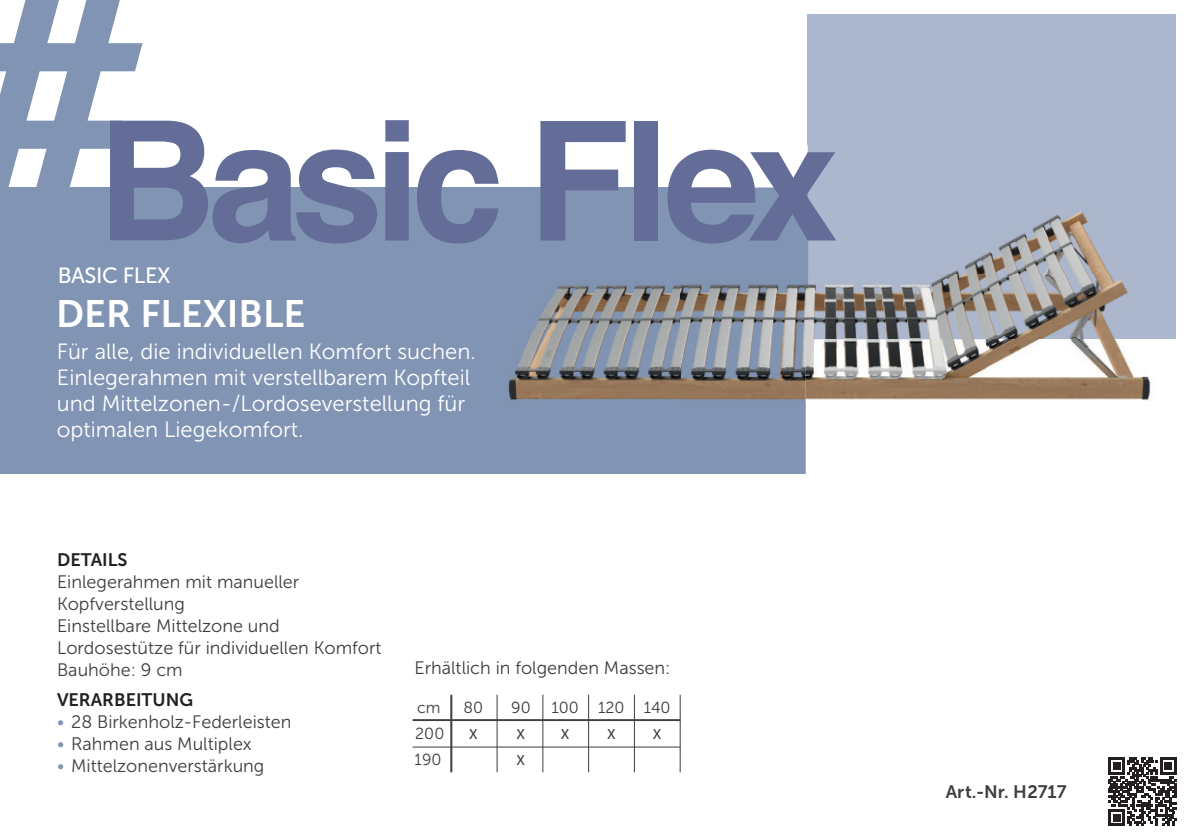
<style>
.page{position:relative;width:1191px;height:840px;background:#fff}
.page>*{position:absolute;margin:0;border:0;box-sizing:border-box;transform-origin:0 0}
.t1{font:38px "Museo Sans 700";color:#fff}
.t2{font:22px/26px "Museo Sans 300";color:#fff}
.t3{font:22px "Museo Sans 500";letter-spacing:-.02em;color:#fff}
.t4{font:18px/22px "Museo Sans 300";color:#3e3e3f}
.t5{font:18px "Museo Sans 700";color:#231f20}
.t6{font:18px "Museo Sans 700";color:#3e3e3f}
.t7{font:16px "Museo Sans 300";color:#3e3e3f}
.t8{font:14px "Museo Sans 500";color:#3e3e3f}
.s1{color:#8194b3}
</style>
<div class="page">
<svg style="left:1108px;top:757px;width:68px;height:68px"></svg>
<div style="left:1167px;top:15px;width:9px;height:324px;background:#abb7ce"></div>
<div style="left:0;top:187px;width:808px;height:286px;background:#8194b3"></div>
<img style="left:807px;top:15px;width:360px;height:324px">
<img style="left:508px;top:240px;width:172px;height:160px">
<img style="left:680px;top:243px;width:128px;height:157px">
<img style="left:805px;top:339px;width:346px;height:135px">
<svg style="left:0;top:0;width:377px;height:243px"></svg>
<svg style="left:385px;top:120px;width:24px;height:120px;background:#727ba2"></svg>
<svg style="left:417px;top:150px;width:81px;height:93px"></svg>
<svg style="left:540px;top:121px;width:85px;height:119px"></svg>
<div style="left:634px;top:121px;width:24px;height:119px;background:#636d98"></div>
<svg style="left:667px;top:150px;width:169px;height:93px"></svg>
<hr style="left:412px;top:718px;width:268px;height:2px;background:#3e3e3f">
<hr style="left:412px;top:746px;width:268px;height:1px;background:#3e3e3f">
<hr style="left:450px;top:694px;width:2px;height:77px;background:#3e3e3f">
<hr style="left:496px;top:694px;width:1px;height:77px;background:#3e3e3f">
<hr style="left:542px;top:694px;width:1px;height:77px;background:#3e3e3f">
<hr style="left:588px;top:694px;width:1px;height:77px;background:#3e3e3f">
<hr style="left:634px;top:694px;width:1px;height:77px;background:#3e3e3f">
<hr style="left:679px;top:694px;width:1px;height:77px;background:#3e3e3f">
<p class="t3" style="left:58px;top:263px;width:114px">BASIC FLEX</p>
<h1 class="t1" style="left:56px;top:293px;width:251px">DER FLEXIBLE</h1>
<p class="t2" style="left:57px;top:338px;width:420px">Für alle, die individuellen Komfort suchen.<br>Einlegerahmen mit verstellbarem Kopfteil und Mittelzonen-/Lordoseverstellung für optimalen Liegekomfort.</p>
<p class="t5" style="left:57px;top:549px;width:72px">DETAILS</p>
<p class="t4" style="left:57px;top:570px;width:326px">Einlegerahmen mit manueller<br>Kopfverstellung<br>Einstellbare Mittelzone und<br>Lordosestütze für individuellen Komfort<br>Bauhöhe: 9 cm</p>
<p class="t5" style="left:57px;top:689px;width:137px">VERARBEITUNG</p>
<p class="t4" style="left:57px;top:710px;width:236px"><span class="s1">•</span> 28 Birkenholz-Federleisten</p>
<p class="t4" style="left:57px;top:732px;width:196px"><span class="s1">•</span> Rahmen aus Multiplex</p>
<p class="t4" style="left:57px;top:754px;width:209px"><span class="s1">•</span> Mittelzonenverstärkung</p>
<p class="t4" style="left:414px;top:656px;width:257px">Erhältlich in folgenden Massen:</p>
<p class="t7" style="left:417px;top:698px;width:25px">cm</p>
<p class="t7" style="left:463px;top:698px;width:21px">80</p>
<p class="t7" style="left:511px;top:698px;width:21px">90</p>
<p class="t7" style="left:551px;top:698px;width:121px">100 120 140</p>
<p class="t7" style="left:415px;top:724px;width:31px">200</p>
<p class="t8" style="left:469px;top:726px;width:10px">X</p>
<p class="t8" style="left:516px;top:726px;width:10px">X</p>
<p class="t8" style="left:561px;top:726px;width:10px">X</p>
<p class="t8" style="left:607px;top:726px;width:10px">X</p>
<p class="t8" style="left:653px;top:726px;width:10px">X</p>
<p class="t7" style="left:414px;top:750px;width:28px">190</p>
<p class="t8" style="left:516px;top:752px;width:10px">X</p>
<p class="t6" style="left:945px;top:781px;width:122px">Art.-Nr. H2717</p>
</div>
